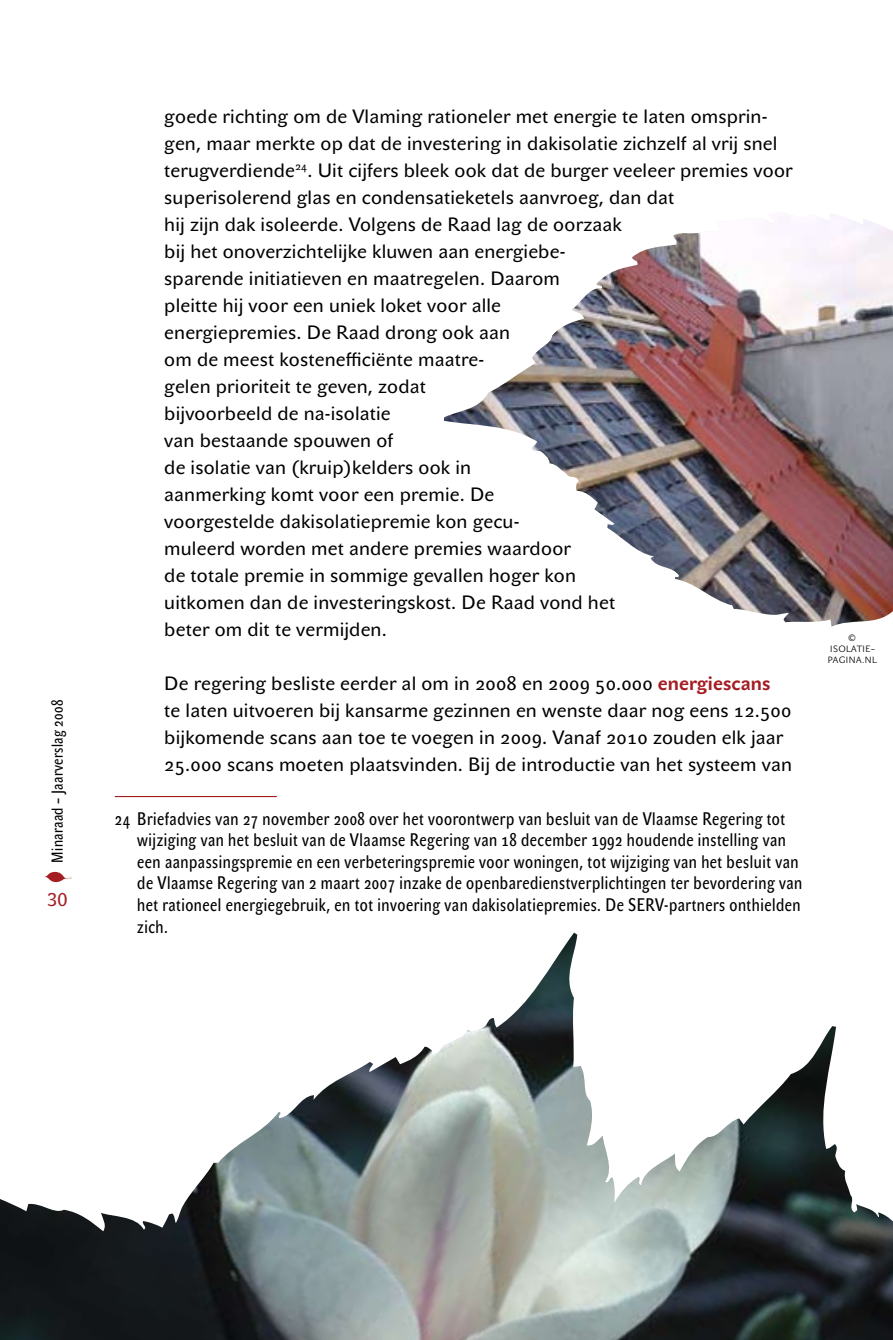
<style>
.page{position:relative;width:893px;height:1340px;background:#fff}
.page>*{position:absolute;margin:0;border:0;box-sizing:border-box;transform-origin:0 0}
.t1{font:19.12px/27px "John Sans Text Pro";letter-spacing:.01em;color:#000}
.t2{font:700 19.12px "John Sans Text Pro";letter-spacing:.01em;color:#a41d23}
.t3{font:18px/21.6px "John Sans Cond Text Pro";letter-spacing:.03em;color:#000}
.t4{font:18px "John Sans Text Pro";color:#a41d23}
.t5{font:15.75px "John Sans Cond Text Pro";letter-spacing:.025em;color:#000}
.t6{font:9px/10.8px "John Sans Lite Pro";letter-spacing:.16em;color:#000;text-align:center}
</style>
<div class="page">
<svg style="left:45px;top:871px;width:27px;height:11px"></svg>
<img style="left:0;top:932px;width:893px;height:407px">
<hr style="left:115px;top:796px;width:162px;height:1px;background:#a41d23">
<img style="left:444px;top:214px;width:449px;height:413px">
<p class="t5" style="left:48px;top:862px;width:164px;rotate:-90deg">Minaraad – Jaarverslag 2008</p>
<p class="t4" style="left:47px;top:889px;width:22px">30</p>
<p class="t1" style="left:164px;top:103px;width:630px">goede richting om de Vlaming rationeler met energie te laten omsprin&shy;gen, maar merkte op dat de investering in dakisolatie zichzelf al vrij snel terugverdiende<sup>24</sup>. Uit cijfers bleek ook dat de burger veeleer premies voor superisolerend glas en condensatieketels aanvroeg, dan dat<br>hij zijn dak isoleerde. Volgens de Raad lag de oorzaak<br>bij het onoverzichtelijke kluwen aan energiebe-<br>sparende initiatieven en maatregelen. Daarom<br>pleitte hij voor een uniek loket voor alle<br>energiepremies. De Raad drong ook aan<br>om de meest kostenefficiënte maatre-<br>gelen prioriteit te geven, zodat<br>bijvoorbeeld de na-isolatie<br>van bestaande spouwen of<br>de isolatie van (kruip)kelders ook in<br>aanmerking komt voor een premie. De<br>voorgestelde dakisolatiepremie kon gecu-<br>muleerd worden met andere premies waardoor<br>de totale premie in sommige gevallen hoger kon<br>uitkomen dan de investeringskost. De Raad vond het<br>beter om dit te vermijden.</p>
<p class="t1" style="left:164px;top:669px;width:322px">De regering besliste eerder al om in 2008</p>
<p class="t1" style="left:522px;top:669px;width:111px">en 2009 50.000</p>
<p class="t2" style="left:658px;top:672px;width:114px">energiescans</p>
<p class="t1" style="left:164px;top:696px;width:621px">te laten uitvoeren bij kansarme gezinnen en wenste daar nog eens 12.500 bijkomende scans aan toe te voegen in 2009. Vanaf 20 10 zouden elk jaar<br>25.000</p>
<p class="t1" style="left:227px;top:750px;width:566px">scans moeten plaatsvinden. Bij de introductie van het systeem van</p>
<p class="t3" style="left:137px;top:807px;width:666px;text-indent:-22px">24 Briefadvies van 27 november 2008 over het voorontwerp van besluit van de Vlaamse Regering tot wijziging van het besluit van de Vlaamse Regering van 18 december 1992 houdende instelling van een aanpassingspremie en een verbeteringspremie voor woningen, tot wijziging van het besluit van de Vlaamse Regering van 2 maart 2007 inzake de openbaredienstverplichtingen ter bevordering van het rationeel energiegebruik, en tot invoering van dakisolatiepremies. De SERV-partners onthielden zich.</p>
<p class="t6" style="left:828px;top:632px;width:49px">©<br>ISOLATIE–<br>PAGINA.NL</p>
</div>
